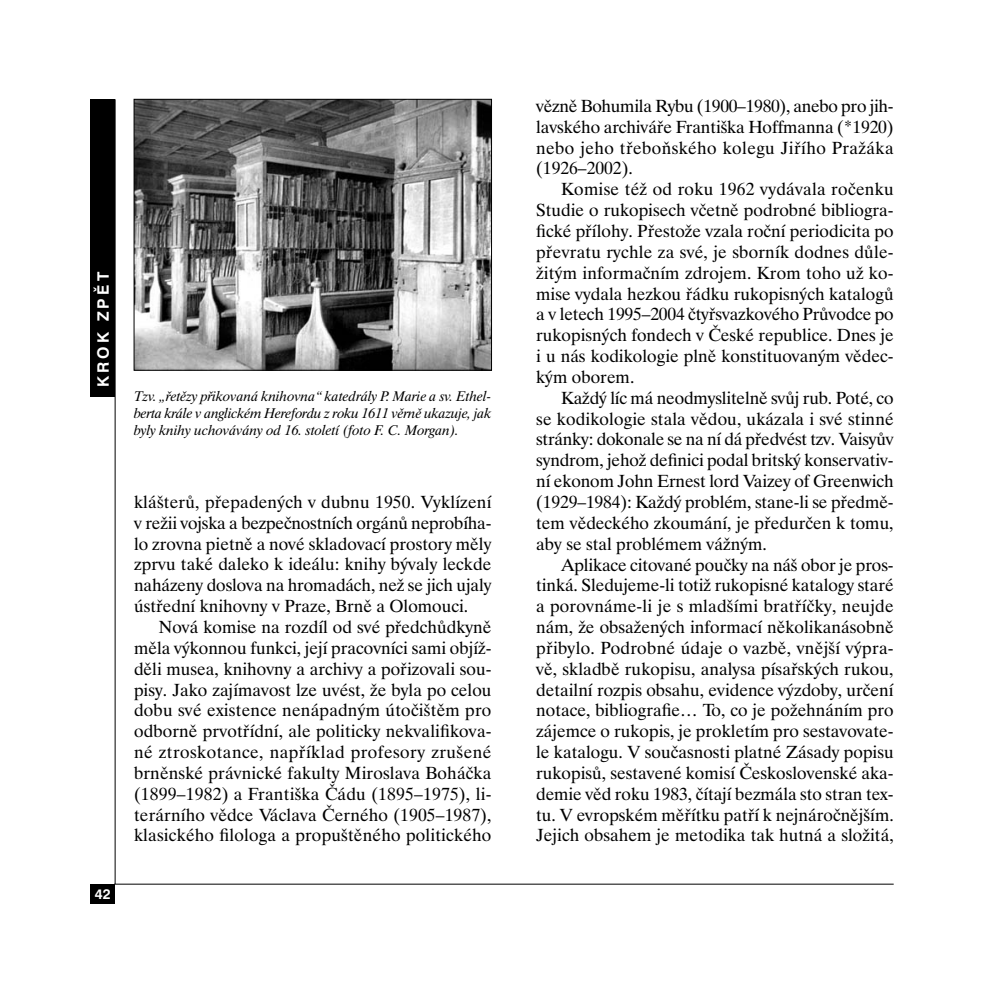
<style>
.page{position:relative;width:993px;height:993px;background:#fff}
.page>*{position:absolute;margin:0;border:0;box-sizing:border-box;transform-origin:0 0}
.t1{font:17.5px/20.8px "Dutch 801 AT";color:#000;text-align:justify}
.t2{font:700 15.75px "Swiss 721 BTCE";letter-spacing:.2em;color:#fff}
.t3{font:italic 14px/16.8px "Dutch 801 AT";color:#000;text-align:justify}
.t4{font:700 14px "Swiss 721 BTCE";color:#fff}
</style>
<div class="page">
<hr style="left:114px;top:883px;width:779px;height:1px;background:#000">
<hr style="left:115px;top:99px;width:1px;height:784px;background:#000">
<div style="left:90px;top:99px;width:25px;height:298px;background:#000"></div>
<div style="left:90px;top:883px;width:25px;height:20px;background:#000"></div>
<img style="left:136px;top:101px;width:353px;height:267px">
<div style="left:134px;top:99px;width:357px;height:271px;border:1px solid #000"></div>
<p class="t2" style="left:97px;top:387px;width:117px;rotate:-90deg">KROK ZPĚT</p>
<p class="t4" style="left:95px;top:888px;width:17px">42</p>
<p class="t3" style="left:134px;top:389px;width:359px">Tzv. „řetězy přikovaná knihovna“ katedrály P. Marie a sv. Ethel&shy;berta krále v anglickém Herefordu z roku 1611 věrně ukazuje, jak byly knihy uchovávány od 16. století (foto F. C. Morgan).</p>
<p class="t1" style="left:134px;top:493px;width:359px">klášterů, přepadených v dubnu 1950. Vyklízení v režii vojska a bezpečnostních orgánů neprobíha&shy;lo zrovna pietně a nové skladovací prostory měly zprvu také daleko k ideálu: knihy bývaly leckde naházeny doslova na hromadách, než se jich ujaly ústřední knihovny v Praze, Brně a Olomouci.</p>
<p class="t1" style="left:134px;top:618px;width:359px;text-indent:25px">Nová komise na rozdíl od své předchůdkyně měla výkonnou funkci, její pracovníci sami objíž&shy;děli musea, knihovny a archivy a pořizovali sou&shy;pisy. Jako zajímavost lze uvést, že byla po celou dobu své existence nenápadným útočištěm pro odborně prvotřídní, ale politicky nekvalifikova&shy;né ztroskotance, například profesory zrušené brněnské právnické fakulty Miroslava Boháčka (1899–1982) a Františka Čádu (1895–1975), li&shy;terárního vědce Václava Černého (1905–1987), klasického filologa a propuštěného politického</p>
<p class="t1" style="left:536px;top:97px;width:359px">vězně Bohumila Rybu (1900–1980), anebo pro jih&shy;lavského archiváře Františka Hoffmanna (*1920) nebo jeho třeboňského kolegu Jiřího Pražáka (1926–2002).</p>
<p class="t1" style="left:536px;top:180px;width:359px;text-indent:25px">Komise též od roku 1962 vydávala ročenku Studie o rukopisech včetně podrobné bibliogra&shy;fické přílohy. Přestože vzala roční periodicita po převratu rychle za své, je sborník dodnes důle&shy;žitým informačním zdrojem. Krom toho už ko&shy;mise vydala hezkou řádku rukopisných katalogů a v letech 1995–2004 čtyřsvazkového Průvodce po rukopisných fondech v České republice. Dnes je i u nás kodikologie plně konstituovaným vědec&shy;kým oborem.</p>
<p class="t1" style="left:536px;top:389px;width:359px;text-indent:25px">Každý líc má neodmyslitelně svůj rub. Poté, co se kodikologie stala vědou, ukázala i své stinné stránky: dokonale se na ní dá předvést tzv. Vaisyův syndrom, jehož definici podal britský konservativ&shy;ní ekonom John Ernest lord Vaizey of Greenwich (1929–1984): Každý problém, stane-li se předmě&shy;tem vědeckého zkoumání, je předurčen k tomu, aby se stal problémem vážným.</p>
<p class="t1" style="left:536px;top:555px;width:359px;text-indent:25px">Aplikace citované poučky na náš obor je pros&shy;tinká. Sledujeme-li totiž rukopisné katalogy staré a porovnáme-li je s mladšími bratříčky, neujde nám, že obsažených informací několikanásobně přibylo. Podrobné údaje o vazbě, vnější výpra&shy;vě, skladbě rukopisu, analysa písařských rukou, detailní rozpis obsahu, evidence výzdoby, určení notace, bibliografie… To, co je požehnáním pro zájemce o rukopis, je prokletím pro sestavovate&shy;le katalogu. V současnosti platné Zásady popisu rukopisů, sestavené komisí Československé aka&shy;demie věd roku 1983, čítají bezmála sto stran tex&shy;tu. V evropském měřítku patří k nejnáročnějším.<br>Jejich obsahem je metodika tak hutná a složitá,</p>
</div>
